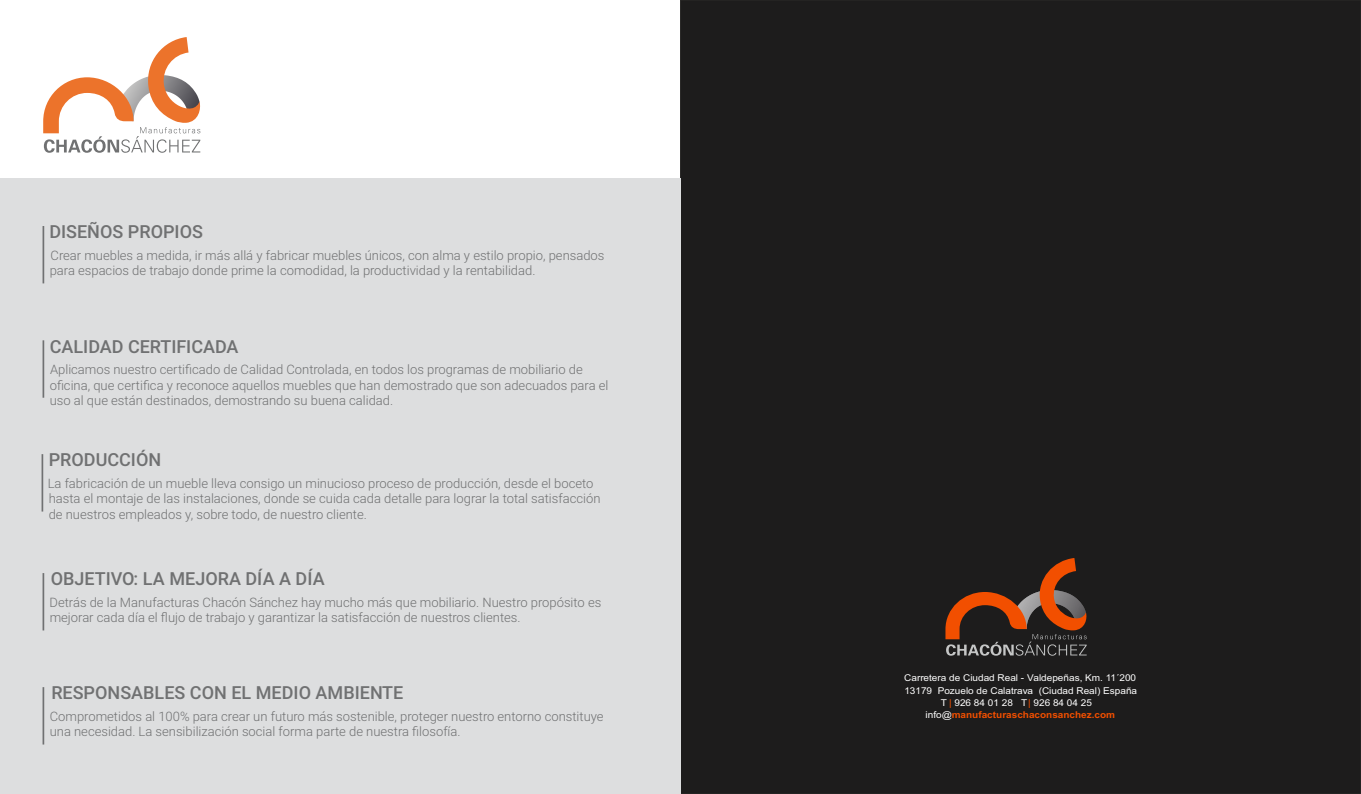
<style>
.page{position:relative;width:1361px;height:794px;background:#fff}
.page>*{position:absolute;margin:0;border:0;box-sizing:border-box;transform-origin:0 0}
.t1{font:500 18px "Roboto";color:#707172}
.t2{font:300 13px/15.6px "Roboto";color:#707172}
.t3{font:9.4px "Arial";color:#fefefe;scale:1.06 1}
.t4{font:700 9.4px "Arial";color:#f24f00;scale:1.06 1}
.s1{color:#f24f00}
.s2{font-weight:400;color:#fefefe}
</style>
<div class="page">
<div style="left:680px;top:0;width:680px;height:793px;background:#1d1c1c"></div>
<svg style="left:945px;top:557px;width:142px;height:98px"></svg>
<div style="left:0;top:178px;width:680px;height:615px;background:#dddedf"></div>
<hr style="left:43px;top:226px;width:1px;height:57px;background:#707172">
<hr style="left:43px;top:340px;width:1px;height:57px;background:#707172">
<hr style="left:42px;top:454px;width:1px;height:57px;background:#707172">
<hr style="left:43px;top:572px;width:1px;height:58px;background:#707172">
<hr style="left:43px;top:686px;width:1px;height:58px;background:#707172">
<svg style="left:43px;top:37px;width:158px;height:116px"></svg>
<h1 class="t1" style="left:49px;top:225px;width:155px">DISEÑOS PROPIOS</h1>
<p class="t2" style="left:50px;top:248px;width:556px">Crear muebles a medida, ir más allá y fabricar muebles únicos, con alma y estilo propio, pensados para espacios de trabajo donde prime la comodidad, la productividad y la rentabilidad.</p>
<h1 class="t1" style="left:50px;top:339px;width:190px">CALIDAD CERTIFICADA</h1>
<p class="t2" style="left:50px;top:363px;width:560px">Aplicamos nuestro certificado de Calidad Controlada, en todos los programas de mobiliario de oficina, que certifica y reconoce aquellos muebles que han demostrado que son adecuados para el uso al que están destinados, demostrando su buena calidad.</p>
<h1 class="t1" style="left:49px;top:452px;width:114px">PRODUCCIÓN</h1>
<p class="t2" style="left:48px;top:476px;width:554px">La fabricación de un mueble lleva consigo un minucioso proceso de producción, desde el boceto hasta el montaje de las instalaciones, donde se cuida cada detalle para lograr la total satisfacción de nuestros empleados y, sobre todo, de nuestro cliente.</p>
<h1 class="t1" style="left:51px;top:571px;width:275px">OBJETIVO: LA MEJORA DÍA A DÍA</h1>
<p class="t2" style="left:49px;top:595px;width:553px">Detrás de la Manufacturas Chacón Sánchez hay mucho más que mobiliario. Nuestro propósito es mejorar cada día el flujo de trabajo y garantizar la satisfacción de nuestros clientes.</p>
<h1 class="t1" style="left:51px;top:685px;width:353px">RESPONSABLES CON EL MEDIO AMBIENTE</h1>
<p class="t2" style="left:50px;top:709px;width:555px">Comprometidos al 100% para crear un futuro más sostenible, proteger nuestro entorno constituye una necesidad. La sensibilización social forma parte de nuestra filosofía.</p>
<p class="t3" style="left:904px;top:674px;width:220px">Carretera de Ciudad Real - Valdepeñas, Km. 11´200</p>
<p class="t3" style="left:904px;top:686px;width:221px">13179 Pozuelo de Calatrava (Ciudad Real) España</p>
<p class="t3" style="left:940px;top:698px;width:144px">T <span class="s1">|</span> 926 84 01 28 T<span class="s1">|</span> 926 84 04 25</p>
<p class="t4" style="left:925px;top:710px;width:180px"><span class="s2">info@</span>manufacturaschaconsanchez.com</p>
</div>
